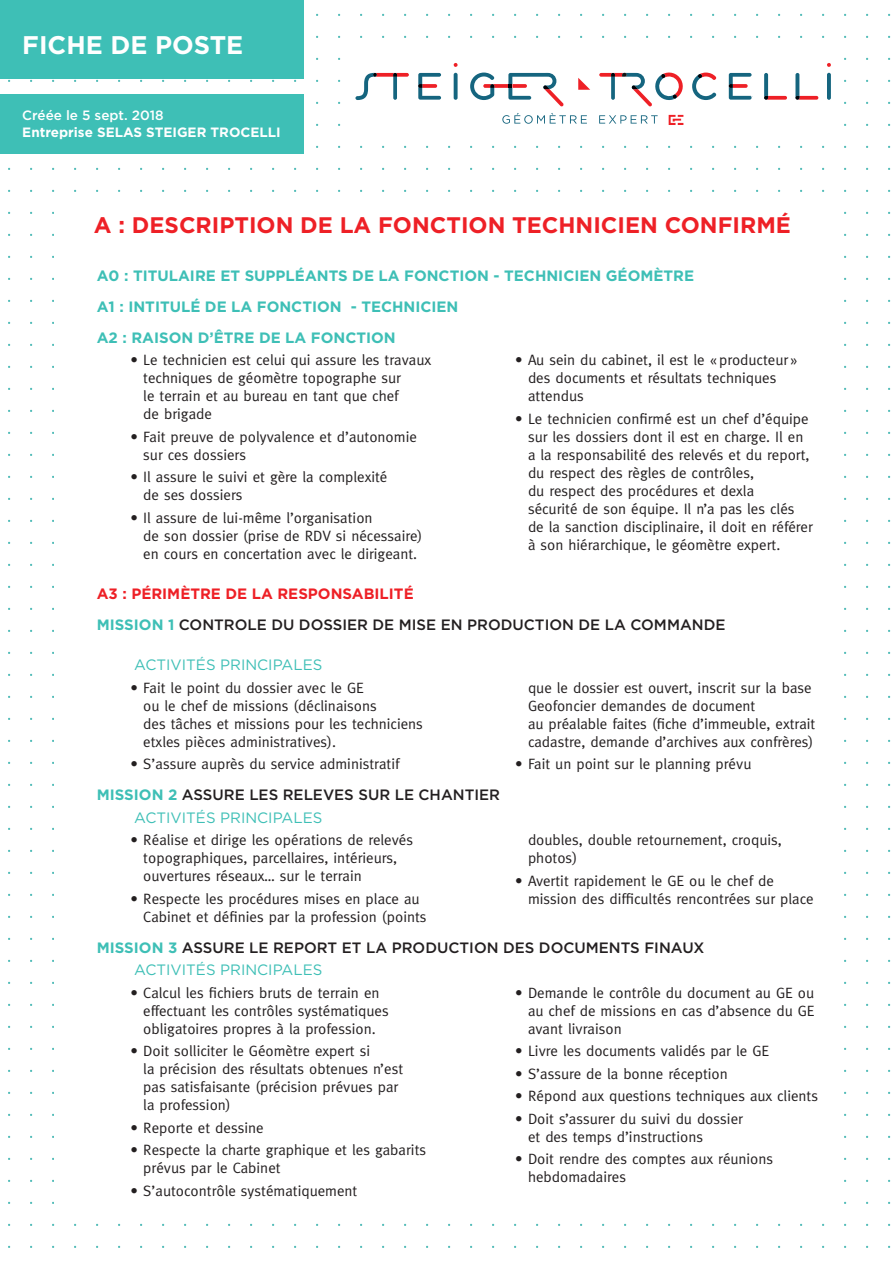
<style>
.page{position:relative;width:893px;height:1263px;background:#fff}
.page>*{position:absolute;margin:0;border:0;box-sizing:border-box;transform-origin:0 0}
.t1{font:700 25.5px "Gotham";color:#fff}
.t2{font:700 22.5px "Gotham";color:#ee2026}
.t3{font:15px/18px "Meta";color:#231f20}
.t4{font:500 15px "Gotham";color:#231f20}
.t5{font:700 15px "Gotham";color:#3ebfb6}
.activites{font:15px "Gotham";color:#3ebfb6}
.t6{font:700 15px "Gotham";color:#ee2026}
.t7{font:700 13.5px "Gotham";color:#fff}
.t8{font:500 13.5px "Gotham";color:#fff}
.s1{font-weight:700;color:#3ebfb6}
</style>
<div class="page">
<svg style="left:0;top:13px;width:891px;height:619px"></svg>
<div style="left:0;top:0;width:304px;height:78px;background:#3ebfb6"></div>
<div style="left:347px;top:54px;width:492px;height:80px;background:#fff"></div>
<svg style="left:502px;top:113px;width:85px;height:11px"></svg>
<svg style="left:599px;top:115px;width:59px;height:9px"></svg>
<svg style="left:669px;top:115px;width:14px;height:10px"></svg>
<svg style="left:827px;top:73px;width:4px;height:27px"></svg>
<svg style="left:729px;top:73px;width:23px;height:27px"></svg>
<svg style="left:764px;top:73px;width:23px;height:27px"></svg>
<svg style="left:795px;top:73px;width:23px;height:27px"></svg>
<svg style="left:827px;top:63px;width:4px;height:4px"></svg>
<svg style="left:599px;top:72px;width:84px;height:34px"></svg>
<svg style="left:692px;top:73px;width:24px;height:27px"></svg>
<svg style="left:578px;top:78px;width:12px;height:12px"></svg>
<svg style="left:454px;top:73px;width:4px;height:27px"></svg>
<svg style="left:453px;top:63px;width:5px;height:4px"></svg>
<svg style="left:355px;top:73px;width:54px;height:27px"></svg>
<svg style="left:418px;top:73px;width:23px;height:27px"></svg>
<svg style="left:470px;top:73px;width:94px;height:33px"></svg>
<div style="left:0;top:94px;width:304px;height:59px;background:#3ebfb6"></div>
<div style="left:54px;top:202px;width:777px;height:1007px;background:#fff"></div>
<p class="t1" style="left:22px;top:28px;width:223px">FICHE DE POSTE</p>
<p class="t8" style="left:22px;top:107px;width:143px">Créée le 5 sept. 2018</p>
<p class="t7" style="left:22px;top:123px;width:260px">Entreprise SELAS STEIGER TROCELLI</p>
<p class="t2" style="left:94px;top:210px;width:698px">A : DESCRIPTION DE LA FONCTION TECHNICIEN CONFIRMÉ</p>
<p class="t5" style="left:97px;top:265px;width:599px">A0 : TITULAIRE ET SUPPLÉANTS DE LA FONCTION - TECHNICIEN GÉOMÈTRE</p>
<p class="t5" style="left:97px;top:296px;width:363px">A1 : INTITULÉ DE LA FONCTION - TECHNICIEN</p>
<p class="t5" style="left:97px;top:327px;width:301px">A2 : RAISON D’ÊTRE DE LA FONCTION</p>
<p class="t3" style="left:143px;top:351px;width:289px;text-indent:-13px">• Le technicien est celui qui assure les travaux techniques de géomètre topographe sur<br>le terrain et au bureau en tant que chef<br>de brigade</p>
<p class="t3" style="left:143px;top:427px;width:275px;text-indent:-13px">• Fait preuve de polyvalence et d’autonomie sur ces dossiers</p>
<p class="t3" style="left:143px;top:468px;width:246px;text-indent:-13px">• Il assure le suivi et gère la complexité de ses dossiers</p>
<p class="t3" style="left:143px;top:508px;width:281px;text-indent:-13px">• Il assure de lui-même l’organisation<br>de son dossier (prise de RDV si nécessaire) en cours en concertation avec le dirigeant.</p>
<p class="t3" style="left:528px;top:351px;width:271px;text-indent:-13px">• Au sein du cabinet, il est le «producteur» des documents et résultats techniques attendus</p>
<p class="t3" style="left:528px;top:409px;width:286px;text-indent:-13px">• Le technicien confirmé est un chef d’équipe sur les dossiers dont il est en charge. Il en a la responsabilité des relevés et du report, du respect des règles de contrôles,<br>du respect des procédures et dexla<br>sécurité de son équipe. Il n’a pas les clés de la sanction disciplinaire, il doit en référer à son hiérarchique, le géomètre expert.</p>
<p class="t6" style="left:97px;top:583px;width:318px">A3 : PÉRIMÈTRE DE LA RESPONSABILITÉ</p>
<p class="t4" style="left:97px;top:614px;width:630px"><span class="s1">MISSION 1</span> CONTROLE DU DOSSIER DE MISE EN PRODUCTION DE LA COMMANDE</p>
<p class="activites" style="left:134px;top:655px;width:190px">ACTIVITÉS PRINCIPALES</p>
<p class="t3" style="left:143px;top:678px;width:281px;text-indent:-13px">• Fait le point du dossier avec le GE<br>ou le chef de missions (déclinaisons<br>des tâches et missions pour les techniciens etxles pièces administratives).</p>
<p class="t3" style="left:131px;top:755px;width:270px">• S’assure auprès du service administratif</p>
<p class="t3" style="left:528px;top:678px;width:289px">que le dossier est ouvert, inscrit sur la base Geofoncier demandes de document<br>au préalable faites (fiche d’immeuble, extrait cadastre, demande d’archives aux confrères)</p>
<p class="t3" style="left:515px;top:755px;width:238px">• Fait un point sur le planning prévu</p>
<p class="t4" style="left:97px;top:785px;width:405px"><span class="s1">MISSION 2</span> ASSURE LES RELEVES SUR LE CHANTIER</p>
<p class="activites" style="left:134px;top:808px;width:190px">ACTIVITÉS PRINCIPALES</p>
<p class="t3" style="left:143px;top:831px;width:271px;text-indent:-13px">• Réalise et dirige les opérations de relevés topographiques, parcellaires, intérieurs, ouvertures réseaux… sur le terrain</p>
<p class="t3" style="left:143px;top:889px;width:285px;text-indent:-13px">• Respecte les procédures mises en place au<br>Cabinet et définies par la profession (points</p>
<p class="t3" style="left:528px;top:831px;width:255px">doubles, double retournement, croquis, photos)</p>
<p class="t3" style="left:528px;top:871px;width:287px;text-indent:-13px">• Avertit rapidement le GE ou le chef de mission des difficultés rencontrées sur place</p>
<p class="t4" style="left:97px;top:937px;width:609px"><span class="s1">MISSION 3</span> ASSURE LE REPORT ET LA PRODUCTION DES DOCUMENTS FINAUX</p>
<p class="activites" style="left:134px;top:960px;width:190px">ACTIVITÉS PRINCIPALES</p>
<p class="t3" style="left:143px;top:983px;width:247px;text-indent:-13px">• Calcul les fichiers bruts de terrain en effectuant les contrôles systématiques obligatoires propres à la profession.</p>
<p class="t3" style="left:143px;top:1042px;width:261px;text-indent:-13px">• Doit solliciter le Géomètre expert si<br>la précision des résultats obtenues n’est pas satisfaisante (précision prévues par la profession)</p>
<p class="t3" style="left:131px;top:1118px;width:135px">• Reporte et dessine</p>
<p class="t3" style="left:143px;top:1141px;width:284px;text-indent:-13px">• Respecte la charte graphique et les gabarits prévus par le Cabinet</p>
<p class="t3" style="left:131px;top:1181px;width:228px">• S’autocontrôle systématiquement</p>
<p class="t3" style="left:528px;top:983px;width:288px;text-align:justify;text-indent:-13px">• Demande le contrôle du document au GE ou au chef de missions en cas d’absence du GE avant livraison</p>
<p class="t3" style="left:515px;top:1042px;width:255px">• Livre les documents validés par le GE</p>
<p class="t3" style="left:515px;top:1064px;width:214px">• S’assure de la bonne réception</p>
<p class="t3" style="left:515px;top:1087px;width:304px">• Répond aux questions techniques aux clients</p>
<p class="t3" style="left:528px;top:1109px;width:216px;text-indent:-13px">• Doit s’assurer du suivi du dossier et des temps d’instructions</p>
<p class="t3" style="left:528px;top:1150px;width:247px;text-indent:-13px">• Doit rendre des comptes aux réunions hebdomadaires</p>
</div>
